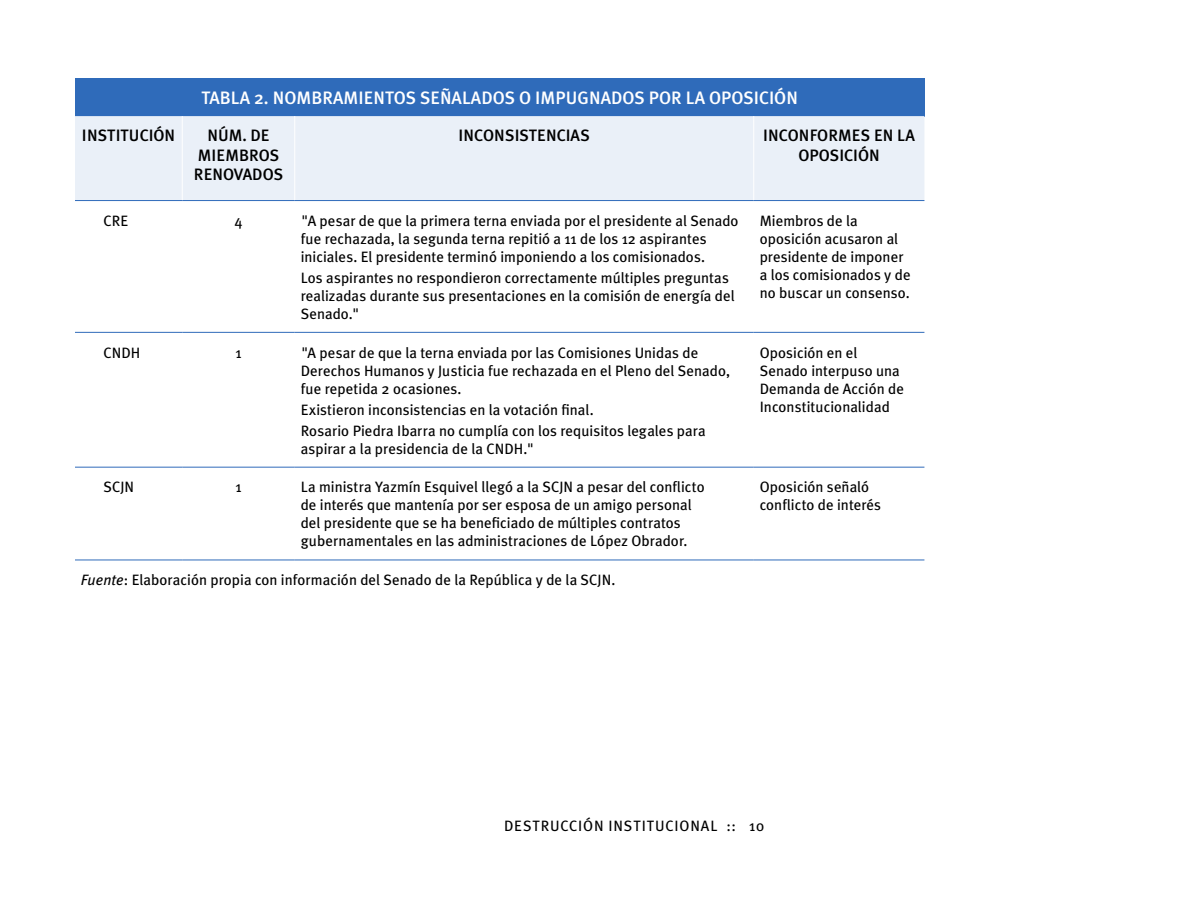
<style>
.page{position:relative;width:1188px;height:918px;background:#fff}
.page>*{position:absolute;margin:0;border:0;box-sizing:border-box;transform-origin:0 0}
.t1{font:500 18px "Meta Plus";color:#fff}
.t2{font:500 16.5px/19.5px "Meta Plus";color:#000;text-align:center}
.t3{font:15px/18px "Meta Plus";letter-spacing:.005em;color:#000}
.t4{font:15px "Meta Plus";letter-spacing:.055em;color:#000}
.s1{font-style:italic}
</style>
<div class="page">
<div style="left:75px;top:78px;width:849px;height:38px;background:#2f6bba"></div>
<div style="left:75px;top:116px;width:849px;height:84px;background:#eaf0f8"></div>
<hr style="left:75px;top:467px;width:107px;height:1px;background:#2f6bba">
<hr style="left:182px;top:467px;width:113px;height:1px;background:#2f6bba">
<hr style="left:295px;top:467px;width:459px;height:1px;background:#2f6bba">
<hr style="left:754px;top:467px;width:170px;height:1px;background:#2f6bba">
<hr style="left:182px;top:116px;width:1px;height:84px;background:#fff">
<hr style="left:294px;top:116px;width:1px;height:84px;background:#fff">
<hr style="left:753px;top:116px;width:1px;height:84px;background:#fff">
<hr style="left:75px;top:560px;width:107px;height:1px;background:#2f6bba">
<hr style="left:182px;top:560px;width:113px;height:1px;background:#2f6bba">
<hr style="left:295px;top:560px;width:459px;height:1px;background:#2f6bba">
<hr style="left:754px;top:560px;width:170px;height:1px;background:#2f6bba">
<hr style="left:75px;top:200px;width:107px;height:1px;background:#2f6bba">
<hr style="left:182px;top:200px;width:113px;height:1px;background:#2f6bba">
<hr style="left:295px;top:200px;width:459px;height:1px;background:#2f6bba">
<hr style="left:754px;top:200px;width:170px;height:1px;background:#2f6bba">
<hr style="left:75px;top:332px;width:107px;height:1px;background:#2f6bba">
<hr style="left:182px;top:332px;width:113px;height:1px;background:#2f6bba">
<hr style="left:295px;top:332px;width:459px;height:1px;background:#2f6bba">
<hr style="left:754px;top:332px;width:170px;height:1px;background:#2f6bba">
<p class="t1" style="left:201px;top:87px;width:598px">TABLA 2. NOMBRAMIENTOS SEÑALADOS O IMPUGNADOS POR LA OPOSICIÓN</p>
<p class="t2" style="left:82px;top:125px;width:95px">INSTITUCIÓN</p>
<p class="t2" style="left:194px;top:125px;width:91px">NÚM. DE<br>MIEMBROS<br>RENOVADOS</p>
<p class="t2" style="left:459px;top:125px;width:133px">INCONSISTENCIAS</p>
<p class="t2" style="left:763px;top:125px;width:153px">INCONFORMES EN LA<br>OPOSICIÓN</p>
<p class="t3" style="left:104px;top:212px;width:26px">CRE</p>
<p class="t3" style="left:234px;top:212px;width:10px">4</p>
<p class="t3" style="left:301px;top:212px;width:439px">"A pesar de que la primera terna enviada por el presidente al Senado fue rechazada, la segunda terna repitió a 11 de los 12 aspirantes iniciales. El presidente terminó imponiendo a los comisionados.</p>
<p class="t3" style="left:301px;top:269px;width:435px">Los aspirantes no respondieron correctamente múltiples preguntas realizadas durante sus presentaciones en la comisión de energía del<br>Senado."</p>
<p class="t3" style="left:760px;top:212px;width:152px">Miembros de la oposición acusaron al presidente de imponer a los comisionados y de no buscar un consenso.</p>
<p class="t3" style="left:104px;top:343px;width:38px">CNDH</p>
<p class="t3" style="left:235px;top:343px;width:8px">1</p>
<p class="t3" style="left:301px;top:343px;width:431px">"A pesar de que la terna enviada por las Comisiones Unidas de<br>Derechos Humanos y Justicia fue rechazada en el Pleno del Senado, fue repetida 2 ocasiones.</p>
<p class="t3" style="left:301px;top:399px;width:407px;line-height:21px">Existieron inconsistencias en la votación final.<br>Rosario Piedra Ibarra no cumplía con los requisitos legales para</p>
<p class="t3" style="left:301px;top:439px;width:235px">aspirar a la presidencia de la CNDH."</p>
<p class="t3" style="left:760px;top:343px;width:146px">Oposición en el<br>Senado interpuso una<br>Demanda de Acción de<br>Inconstitucionalidad</p>
<p class="t3" style="left:103px;top:478px;width:32px">SCJN</p>
<p class="t3" style="left:235px;top:478px;width:8px">1</p>
<p class="t3" style="left:301px;top:478px;width:406px">La ministra Yazmín Esquivel llegó a la SCJN a pesar del conflicto de interés que mantenía por ser esposa de un amigo personal del presidente que se ha beneficiado de múltiples contratos gubernamentales en las administraciones de López Obrador.</p>
<p class="t3" style="left:760px;top:478px;width:123px">Oposición señaló conflicto de interés</p>
<p class="t3" style="left:81px;top:571px;width:536px"><span class="s1">Fuente</span>: Elaboración propia con información del Senado de la República y de la SCJN.</p>
<p class="t4" style="left:504px;top:817px;width:262px">DESTRUCCIÓN INSTITUCIONAL :: 10</p>
</div>
